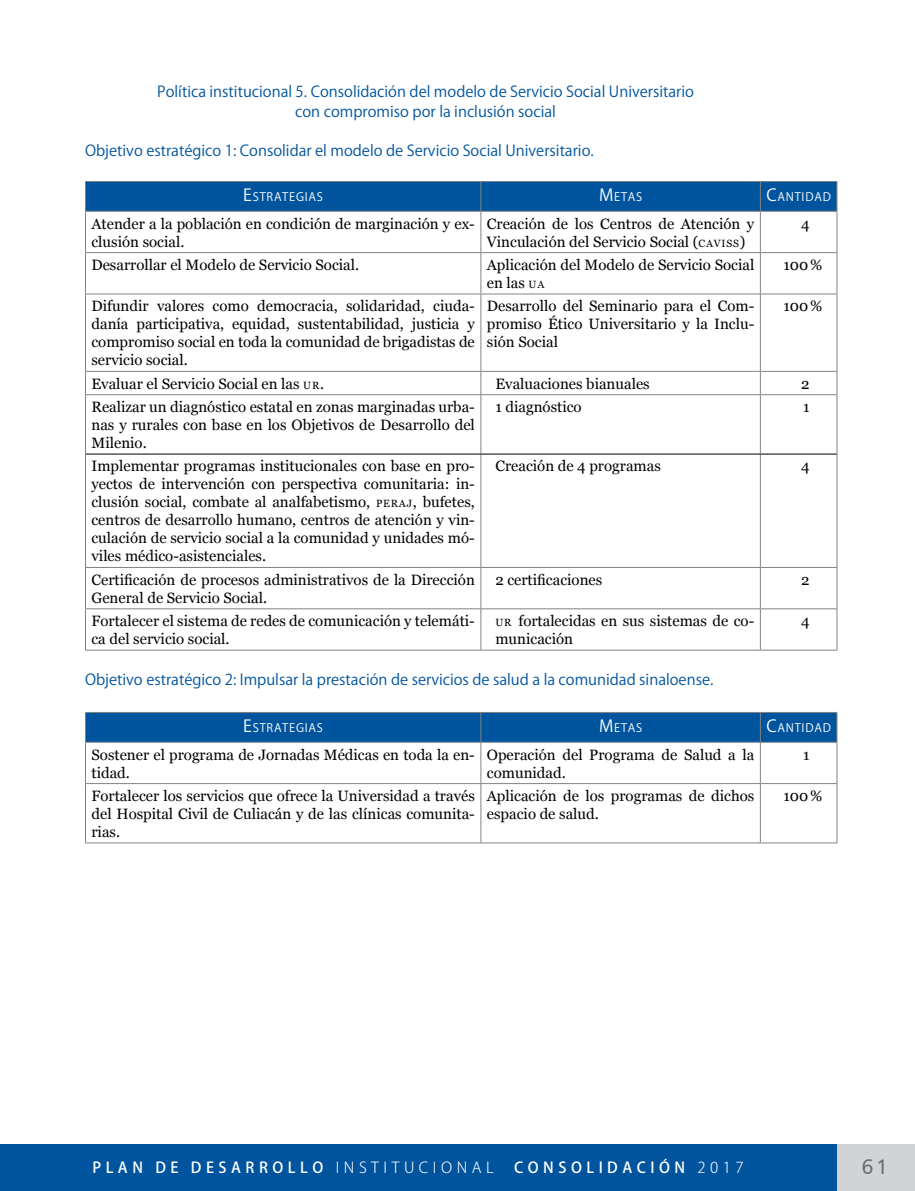
<style>
.page{position:relative;width:915px;height:1191px;background:#fff}
.page>*{position:absolute;margin:0;border:0;box-sizing:border-box;transform-origin:0 0}
.t1{font:21px "Humanist 777 BT Roman B";color:#6d6e71}
.t2{font:15px/18px "Georgia";color:#000}
.t3{font:15px/19.5px "Koz Go Pr 6 N";color:#00549e;text-align:center}
.t4{font:500 15px "Koz Go Pr 6 N";letter-spacing:.3em;color:#fff}
.t5{font:11.55px "Koz Go Pr 6 N";letter-spacing:.07em;color:#fff}
.s1{font-size:16.5px}
.s2{font-size:10.5px}
.s3{font-weight:300}
</style>
<div class="page">
<div style="left:836px;top:1144px;width:78px;height:47px;background:#d1d3d4"></div>
<div style="left:0;top:1144px;width:836px;height:47px;background:#00549e"></div>
<svg style="left:85px;top:181px;width:752px;height:30px;background:#05569c"></svg>
<hr style="left:85px;top:211px;width:395px;height:1px;background:#808285">
<hr style="left:480px;top:211px;width:280px;height:1px;background:#808285">
<hr style="left:760px;top:211px;width:77px;height:1px;background:#808285">
<hr style="left:85px;top:212px;width:1px;height:40px;background:#808285">
<hr style="left:480px;top:212px;width:1px;height:40px;background:#808285">
<hr style="left:759px;top:212px;width:1px;height:40px;background:#808285">
<hr style="left:836px;top:212px;width:1px;height:40px;background:#808285">
<hr style="left:85px;top:252px;width:395px;height:1px;background:#808285">
<hr style="left:85px;top:253px;width:1px;height:40px;background:#808285">
<hr style="left:480px;top:252px;width:280px;height:1px;background:#808285">
<hr style="left:480px;top:253px;width:1px;height:40px;background:#808285">
<hr style="left:760px;top:252px;width:77px;height:1px;background:#808285">
<hr style="left:759px;top:253px;width:1px;height:40px;background:#808285">
<hr style="left:836px;top:253px;width:1px;height:40px;background:#808285">
<hr style="left:85px;top:293px;width:395px;height:1px;background:#808285">
<hr style="left:85px;top:294px;width:1px;height:77px;background:#808285">
<hr style="left:480px;top:293px;width:280px;height:1px;background:#808285">
<hr style="left:480px;top:294px;width:1px;height:77px;background:#808285">
<hr style="left:760px;top:293px;width:77px;height:1px;background:#808285">
<hr style="left:759px;top:294px;width:1px;height:77px;background:#808285">
<hr style="left:836px;top:294px;width:1px;height:77px;background:#808285">
<hr style="left:85px;top:371px;width:395px;height:1px;background:#808285">
<svg style="left:85px;top:372px;width:1px;height:22px"></svg>
<hr style="left:480px;top:371px;width:280px;height:1px;background:#808285">
<svg style="left:480px;top:372px;width:1px;height:22px"></svg>
<hr style="left:760px;top:371px;width:77px;height:1px;background:#808285">
<svg style="left:759px;top:372px;width:1px;height:22px"></svg>
<svg style="left:836px;top:372px;width:1px;height:22px"></svg>
<hr style="left:85px;top:394px;width:395px;height:1px;background:#808285">
<hr style="left:85px;top:395px;width:1px;height:59px;background:#808285">
<hr style="left:480px;top:394px;width:280px;height:1px;background:#808285">
<hr style="left:480px;top:395px;width:1px;height:59px;background:#808285">
<hr style="left:760px;top:394px;width:77px;height:1px;background:#808285">
<hr style="left:759px;top:395px;width:1px;height:59px;background:#808285">
<hr style="left:836px;top:395px;width:1px;height:59px;background:#808285">
<hr style="left:85px;top:454px;width:1px;height:113px;background:#808285">
<hr style="left:480px;top:454px;width:1px;height:113px;background:#808285">
<hr style="left:759px;top:454px;width:1px;height:113px;background:#808285">
<hr style="left:836px;top:454px;width:1px;height:113px;background:#808285">
<hr style="left:85px;top:567px;width:395px;height:1px;background:#808285">
<hr style="left:85px;top:568px;width:1px;height:40px;background:#808285">
<hr style="left:480px;top:567px;width:280px;height:1px;background:#808285">
<hr style="left:480px;top:568px;width:1px;height:40px;background:#808285">
<hr style="left:760px;top:567px;width:77px;height:1px;background:#808285">
<hr style="left:759px;top:568px;width:1px;height:40px;background:#808285">
<hr style="left:836px;top:568px;width:1px;height:40px;background:#808285">
<hr style="left:85px;top:608px;width:395px;height:1px;background:#808285">
<hr style="left:85px;top:609px;width:1px;height:41px;background:#808285">
<hr style="left:480px;top:608px;width:280px;height:1px;background:#808285">
<hr style="left:480px;top:609px;width:1px;height:41px;background:#808285">
<hr style="left:760px;top:608px;width:77px;height:1px;background:#808285">
<hr style="left:759px;top:609px;width:1px;height:41px;background:#808285">
<hr style="left:836px;top:609px;width:1px;height:41px;background:#808285">
<hr style="left:85px;top:650px;width:395px;height:1px;background:#808285">
<hr style="left:480px;top:650px;width:280px;height:1px;background:#808285">
<hr style="left:760px;top:650px;width:77px;height:1px;background:#808285">
<hr style="left:86px;top:454px;width:394px;height:1px;background:#000">
<hr style="left:480px;top:454px;width:280px;height:1px;background:#000">
<hr style="left:760px;top:454px;width:76px;height:1px;background:#000">
<svg style="left:85px;top:712px;width:752px;height:30px;background:#05569c"></svg>
<hr style="left:85px;top:742px;width:395px;height:1px;background:#808285">
<hr style="left:480px;top:742px;width:280px;height:1px;background:#808285">
<hr style="left:760px;top:742px;width:77px;height:1px;background:#808285">
<hr style="left:85px;top:742px;width:1px;height:41px;background:#808285">
<hr style="left:480px;top:742px;width:1px;height:41px;background:#808285">
<hr style="left:759px;top:742px;width:1px;height:41px;background:#808285">
<hr style="left:836px;top:742px;width:1px;height:41px;background:#808285">
<hr style="left:85px;top:783px;width:395px;height:1px;background:#808285">
<hr style="left:85px;top:784px;width:1px;height:58px;background:#808285">
<hr style="left:480px;top:783px;width:280px;height:1px;background:#808285">
<hr style="left:480px;top:784px;width:1px;height:58px;background:#808285">
<hr style="left:760px;top:783px;width:77px;height:1px;background:#808285">
<hr style="left:759px;top:784px;width:1px;height:58px;background:#808285">
<hr style="left:836px;top:784px;width:1px;height:58px;background:#808285">
<hr style="left:85px;top:842px;width:395px;height:1px;background:#808285">
<hr style="left:480px;top:842px;width:280px;height:1px;background:#808285">
<hr style="left:760px;top:842px;width:77px;height:1px;background:#808285">
<p class="t3" style="left:157px;top:82px;width:538px">Política institucional 5. Consolidación del modelo de Servicio Social U niversitario con compromiso por la inclusión social</p>
<p class="t3" style="left:85px;top:141px;width:510px">Objetivo estratégico 1: Consolidar el modelo de Servicio Social U niversitario.</p>
<p class="t5" style="left:243px;top:190px;width:81px"><span class="s1">E</span>STRATEGIAS</p>
<p class="t5" style="left:598px;top:190px;width:45px"><span class="s1">M</span> ETAS</p>
<p class="t5" style="left:766px;top:190px;width:66px"><span class="s1">C</span>ANTIDAD</p>
<p class="t2" style="left:91px;top:215px;width:385px">Atender a la población en condición de marginación y ex&shy;clusión social.</p>
<p class="t2" style="left:486px;top:215px;width:269px">Creación de los Centros de Atención y<br>Vinculación del Servicio Social (<span class="s2">CAVISS</span>)</p>
<p class="t2" style="left:800px;top:215px;width:10px">4</p>
<p class="t2" style="left:91px;top:256px;width:267px">Desarrollar el Modelo de Servicio Social.</p>
<p class="t2" style="left:486px;top:256px;width:269px">Aplicación del Modelo de Servicio Social en las <span class="s2">UA</span></p>
<p class="t2" style="left:783px;top:256px;width:40px">100%</p>
<p class="t2" style="left:91px;top:297px;width:385px;text-align:justify">Difundir valores como democracia, solidaridad, ciuda&shy;danía participativa, equidad, sustentabilidad, justicia y compromiso social en toda la comunidad de brigadistas de servicio social.</p>
<p class="t2" style="left:486px;top:297px;width:269px;text-align:justify">Desarrollo del Seminario para el Com&shy;promiso Ético Universitario y la Inclu&shy;sión Social</p>
<p class="t2" style="left:783px;top:297px;width:40px">100%</p>
<p class="t2" style="left:91px;top:375px;width:232px">Evaluar el Servicio Social en las <span class="s2">UR</span>.</p>
<p class="t2" style="left:495px;top:375px;width:156px">Evaluaciones bianuales</p>
<p class="t2" style="left:801px;top:375px;width:10px">2</p>
<p class="t2" style="left:91px;top:398px;width:385px;text-align:justify">Realizar un diagnóstico estatal en zonas marginadas urba&shy;nas y rurales con base en los Objetivos de Desarrollo del Milenio.</p>
<p class="t2" style="left:495px;top:398px;width:88px">1 diagnóstico</p>
<p class="t2" style="left:803px;top:398px;width:8px">1</p>
<p class="t2" style="left:91px;top:457px;width:385px;text-align:justify">Implementar programas institucionales con base en pro&shy;yectos de intervención con perspectiva comunitaria: in&shy;clusión social, combate al analfabetismo, <span class="s2">PERAJ</span>, bufetes, centros de desarrollo humano, centros de atención y vin&shy;culación de servicio social a la comunidad y unidades mó&shy;viles médico-asistenciales.</p>
<p class="t2" style="left:495px;top:457px;width:167px">Creación de 4 programas</p>
<p class="t2" style="left:800px;top:457px;width:10px">4</p>
<p class="t2" style="left:91px;top:571px;width:385px">Certificación de procesos administrativos de la Dirección<br>General de Servicio Social.</p>
<p class="t2" style="left:495px;top:571px;width:108px">2 certificaciones</p>
<p class="t2" style="left:801px;top:571px;width:10px">2</p>
<p class="t2" style="left:91px;top:612px;width:385px">Fortalecer el sistema de redes de comunicación y telemáti&shy;ca del servicio social.</p>
<p class="t2" style="left:495px;top:612px;width:260px"><span class="s2">UR</span> fortalecidas en sus sistemas de co&shy;municación</p>
<p class="t2" style="left:800px;top:612px;width:10px">4</p>
<p class="t3" style="left:85px;top:670px;width:629px">Objetivo estratégico 2: I mpulsar la prestación de servicios de salud a la comunidad sinaloense.</p>
<p class="t5" style="left:243px;top:721px;width:81px"><span class="s1">E</span>STRATEGIAS</p>
<p class="t5" style="left:598px;top:721px;width:45px"><span class="s1">M</span> ETAS</p>
<p class="t5" style="left:766px;top:721px;width:66px"><span class="s1">C</span>ANTIDAD</p>
<p class="t2" style="left:91px;top:745px;width:385px">Sostener el programa de Jornadas Médicas en toda la en&shy;tidad.</p>
<p class="t2" style="left:486px;top:745px;width:269px">Operación del Programa de Salud a la comunidad.</p>
<p class="t2" style="left:803px;top:745px;width:8px">1</p>
<p class="t2" style="left:91px;top:787px;width:385px;text-align:justify">Fortalecer los servicios que ofrece la Universidad a través del Hospital Civil de Culiacán y de las clínicas comunita&shy;rias.</p>
<p class="t2" style="left:486px;top:787px;width:269px">Aplicación de los programas de dichos espacio de salud.</p>
<p class="t2" style="left:783px;top:787px;width:40px">100%</p>
<p class="t4" style="left:92px;top:1158px;width:402px">PLAN DE DESARROLLO <span class="s3">INSTITUCIONAL</span></p>
<p class="t4" style="left:514px;top:1158px;width:231px">CONSOLIDACIÓN <span class="s3">2017</span></p>
<h1 class="t1" style="left:861px;top:1153px;width:28px">61</h1>
</div>
